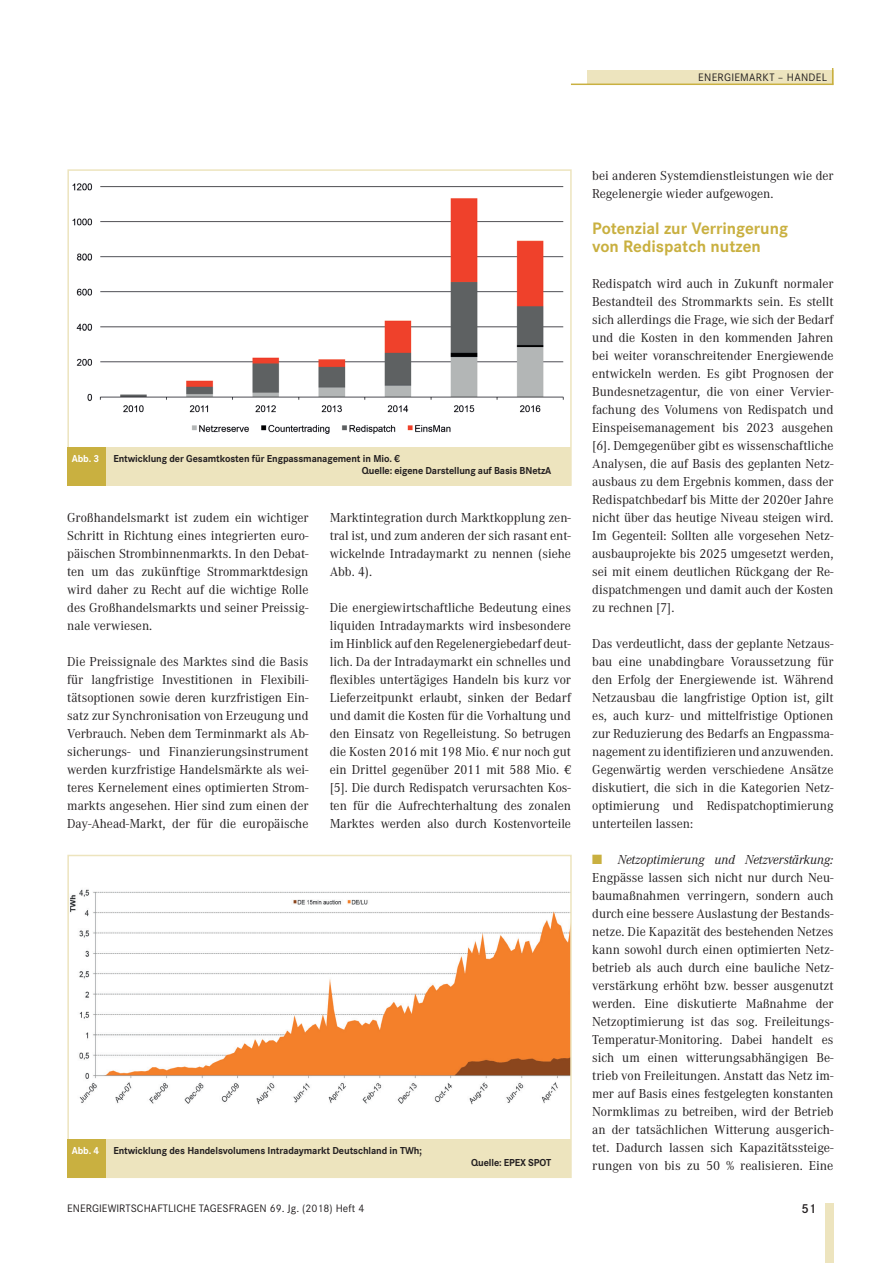
<style>
.page{position:relative;width:893px;height:1263px;background:#fff}
.page>*{position:absolute;margin:0;border:0;box-sizing:border-box;transform-origin:0 0}
.t1{font:700 17.25px/18px "Corporate S";color:#c9b040}
.t2{font:13.5px/18px "Corporate A";color:#231f20;text-align:justify}
.t3{font:600 13.5px "Corporate S";color:#231f20}
.t4{font:11.25px "Corporate S";letter-spacing:.005em;color:#231f20}
.t5{font:11.25px "Corporate S";letter-spacing:.025em;color:#231f20}
.t6{font:700 10.5px/12px "Corporate S";letter-spacing:-.01em;color:#231f20}
.t7{font:700 10.5px "Corporate S";letter-spacing:-.01em;color:#fff}
.s1{color:#c9b040}
.s2{font-style:italic}
</style>
<div class="page">
<div style="left:587px;top:71px;width:246px;height:13px;background:#ede4be"></div>
<hr style="left:571px;top:84px;width:262px;height:1px;background:#c9b040">
<svg style="left:832px;top:68px;width:1px;height:16px"></svg>
<div style="left:825px;top:1203px;width:8px;height:60px;background:#ede4be"></div>
<img style="left:70px;top:183px;width:499px;height:265px">
<div style="left:67px;top:169px;width:505px;height:317px;border:2px solid #ede4be"></div>
<div style="left:67px;top:448px;width:504px;height:38px;background:#ede4be"></div>
<div style="left:67px;top:448px;width:39px;height:38px;background:#c9b040"></div>
<img style="left:70px;top:889px;width:499px;height:251px">
<div style="left:67px;top:1140px;width:504px;height:38px;background:#ede4be"></div>
<div style="left:67px;top:1140px;width:39px;height:38px;background:#c9b040"></div>
<p class="t5" style="left:698px;top:71px;width:130px">ENERGIEMARKT – HANDEL</p>
<p class="t7" style="left:72px;top:453px;width:29px">Abb. 3</p>
<p class="t6" style="left:362px;top:453px;width:191px;text-indent:-248px">Entwicklung der Gesamtkosten für Engpassmanagement in Mio. €<br>Quelle: eigene Darstellung auf Basis BNetzA</p>
<p class="t2" style="left:67px;top:509px;width:243px">Großhandelsmarkt ist zudem ein wichtiger Schritt in Richtung eines integrierten euro&shy;päischen Strombinnenmarkts. In den Debat&shy;ten um das zukünftige Strommarktdesign wird daher zu Recht auf die wichtige Rolle des Großhandelsmarkts und seiner Preissig&shy;nale verwiesen.</p>
<p class="t2" style="left:67px;top:653px;width:243px">Die Preissignale des Marktes sind die Basis für langfristige Investitionen in Flexibili&shy;tätsoptionen sowie deren kurzfristigen Ein&shy;satz zur Synchronisation von Erzeugung und Verbrauch. Neben dem Terminmarkt als Ab&shy;sicherungs- und Finanzierungsinstrument werden kurzfristige Handelsmärkte als wei&shy;teres Kernelement eines optimierten Strom&shy;markts angesehen. Hier sind zum einen der Day-Ahead-Markt, der für die europäische</p>
<p class="t2" style="left:330px;top:509px;width:243px">Marktintegration durch Marktkopplung zen&shy;tral ist, und zum anderen der sich rasant ent&shy;wickelnde Intradaymarkt zu nennen (siehe Abb. 4).</p>
<p class="t2" style="left:330px;top:599px;width:243px">Die energiewirtschaftliche Bedeutung eines liquiden Intradaymarkts wird insbesondere im Hinblick auf den Regelenergiebedarf deut&shy;lich. Da der Intradaymarkt ein schnelles und flexibles untertägiges Handeln bis kurz vor Lieferzeitpunkt erlaubt, sinken der Bedarf und damit die Kosten für die Vorhaltung und den Einsatz von Regelleistung. So betrugen die Kosten 2016 mit 198 Mio. € nur noch gut ein Drittel gegenüber 2011 mit 588 Mio. € [5]. Die durch Redispatch verursachten Kos&shy;ten für die Aufrechterhaltung des zonalen Marktes werden also durch Kostenvorteile</p>
<p class="t7" style="left:72px;top:1145px;width:29px">Abb. 4</p>
<p class="t6" style="left:113px;top:1145px;width:310px">Entwicklung des Handelsvolumens Intradaymarkt Deutschland in TWh;</p>
<p class="t6" style="left:471px;top:1157px;width:82px">Quelle: EPEX SPOT</p>
<p class="t2" style="left:592px;top:167px;width:243px">bei anderen Systemdienstleistungen wie der<br>Regelenergie wieder aufgewogen.</p>
<p class="t1" style="left:592px;top:220px;width:197px">Potenzial zur Verringerung von Redispatch nutzen</p>
<p class="t2" style="left:592px;top:275px;width:243px">Redispatch wird auch in Zukunft normaler Bestandteil des Strommarkts sein. Es stellt sich allerdings die Frage, wie sich der Bedarf und die Kosten in den kommenden Jahren bei weiter voranschreitender Energiewende entwickeln werden. Es gibt Prognosen der Bundesnetzagentur, die von einer Vervier&shy;fachung des Volumens von Redispatch und Einspeisemanagement bis 2023 ausgehen [6]. Demgegenüber gibt es wissenschaftliche Analysen, die auf Basis des geplanten Netz&shy;ausbaus zu dem Ergebnis kommen, dass der Redispatchbedarf bis Mitte der 2020er Jahre nicht über das heutige Niveau steigen wird.<br>Im Gegenteil: Sollten alle vorgesehen Netz&shy;ausbauprojekte bis 2025 umgesetzt werden, sei mit einem deutlichen Rückgang der Re&shy;dispatchmengen und damit auch der Kosten zu rechnen [7].</p>
<p class="t2" style="left:592px;top:635px;width:243px">Das verdeutlicht, dass der geplante Netzaus&shy;bau eine unabdingbare Voraussetzung für den Erfolg der Energiewende ist. Während Netzausbau die langfristige Option ist, gilt es, auch kurz- und mittelfristige Optionen zur Reduzierung des Bedarfs an Engpassma&shy;nagement zu identifizieren und anzuwenden.<br>Gegenwärtig werden verschiedene Ansätze diskutiert, die sich in die Kategorien Netz&shy;optimierung und Redispatchoptimierung unterteilen lassen:</p>
<p class="t2" style="left:592px;top:851px;width:243px"><span class="s1">■</span> <span class="s2">Netzoptimierung und Netzverstärkung:<br></span>Engpässe lassen sich nicht nur durch Neu&shy;baumaßnahmen verringern, sondern auch durch eine bessere Auslastung der Bestands&shy;netze. Die Kapazität des bestehenden Netzes kann sowohl durch einen optimierten Netz&shy;betrieb als auch durch eine bauliche Netz&shy;verstärkung erhöht bzw. besser ausgenutzt werden. Eine diskutierte Maßnahme der Netzoptimierung ist das sog. Freileitungs-Temperatur-Monitoring. Dabei handelt es sich um einen witterungsabhängigen Be&shy;trieb von Freileitungen. Anstatt das Netz im&shy;mer auf Basis eines festgelegten konstanten Normklimas zu betreiben, wird der Betrieb an der tatsächlichen Witterung ausgerich&shy;tet. Dadurch lassen sich Kapazitätssteige&shy;rungen von bis zu 50 % realisieren. Eine</p>
<p class="t4" style="left:67px;top:1202px;width:299px">ENERGIEWIRTSCHAFTLICHE TAGESFRAGEN 69. Jg. (2018) Heft 4</p>
<p class="t3" style="left:801px;top:1201px;width:16px">51</p>
</div>
